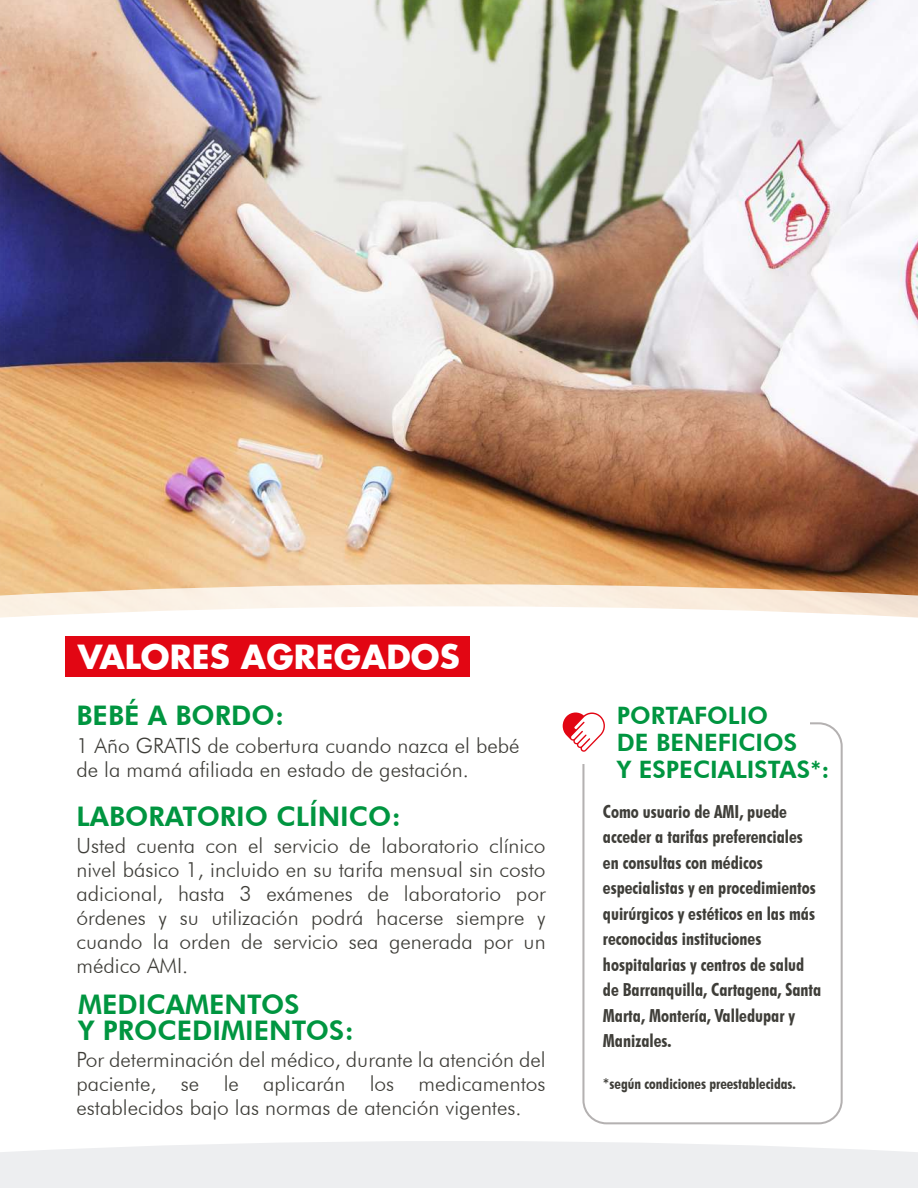
<style>
.page{position:relative;width:918px;height:1188px;background:#fff}
.page>*{position:absolute;margin:0;border:0;box-sizing:border-box;transform-origin:0 0}
.t1{font:700 32.55px "Futura";color:#fff}
.t2{font:800 27px/25.5px "Futura BT";color:#009540}
.t3{font:800 24px/27px "Futura BT";color:#009540}
.t4{font:300 21px/24px "Futura BT";color:#3f3e39;text-align:justify}
.t5{font:700 condensed 18px/25.5px "Futura BT";color:#3f3e39}
.t6{font:700 condensed 15px "Futura BT";color:#3f3e39}
</style>
<div class="page">
<img style="left:0;top:0;width:918px;height:584px">
<svg style="left:0;top:584px;width:918px;height:22px;background:#f4e1cc"></svg>
<svg style="left:0;top:606px;width:918px;height:135px"></svg>
<svg style="left:0;top:1141px;width:918px;height:47px;background:#eeeff1"></svg>
<div style="left:582px;top:722px;width:261px;height:402px;border:2px solid #b4b1b1;border-radius:23px"></div>
<div style="left:576px;top:696px;width:234px;height:68px;background:#fff"></div>
<svg style="left:563px;top:713px;width:42px;height:39px"></svg>
<div style="left:65px;top:636px;width:405px;height:41px;background:#e20613"></div>
<h1 class="t1" style="left:78px;top:634px;width:384px">VALORES AGREGADOS</h1>
<p class="t2" style="left:76px;top:702px;width:209px">BEBÉ A BORDO:</p>
<p class="t4" style="left:76px;top:733px;width:445px">1 Año GRATIS de cobertura cuando nazca el bebé de la mamá afiliada en estado de gestación.</p>
<p class="t2" style="left:76px;top:803px;width:326px">LABORATORIO CLÍNICO:</p>
<p class="t4" style="left:76px;top:833px;width:471px">Usted cuenta con el servicio de laboratorio clínico nivel básico 1, incluido en su tarifa mensual sin costo adicional, hasta 3 exámenes de laboratorio por órdenes y su utilización podrá hacerse siempre y cuando la orden de servicio sea generada por un médico AMI.</p>
<p class="t2" style="left:78px;top:992px;width:277px">MEDICAMENTOS<br>Y PROCEDIMIENTOS:</p>
<p class="t4" style="left:76px;top:1047px;width:471px">Por determinación del médico, durante la atención del paciente, se le aplicarán los medicamentos establecidos bajo las normas de atención vigentes.</p>
<p class="t3" style="left:617px;top:702px;width:214px">PORTAFOLIO<br>DE BENEFICIOS<br>Y ESPECIALISTAS*:</p>
<p class="t5" style="left:603px;top:799px;width:220px">Como usuario de AMI, puede acceder a tarifas preferenciales en consultas con médicos especialistas y en procedimientos quirúrgicos y estéticos en las más reconocidas instituciones hospitalarias y centros de salud de Barranquilla, Cartagena, Santa<br>Marta, Montería, Valledupar y<br>Manizales.</p>
<p class="t6" style="left:603px;top:1075px;width:194px">*según condiciones preestablecidas.</p>
</div>
